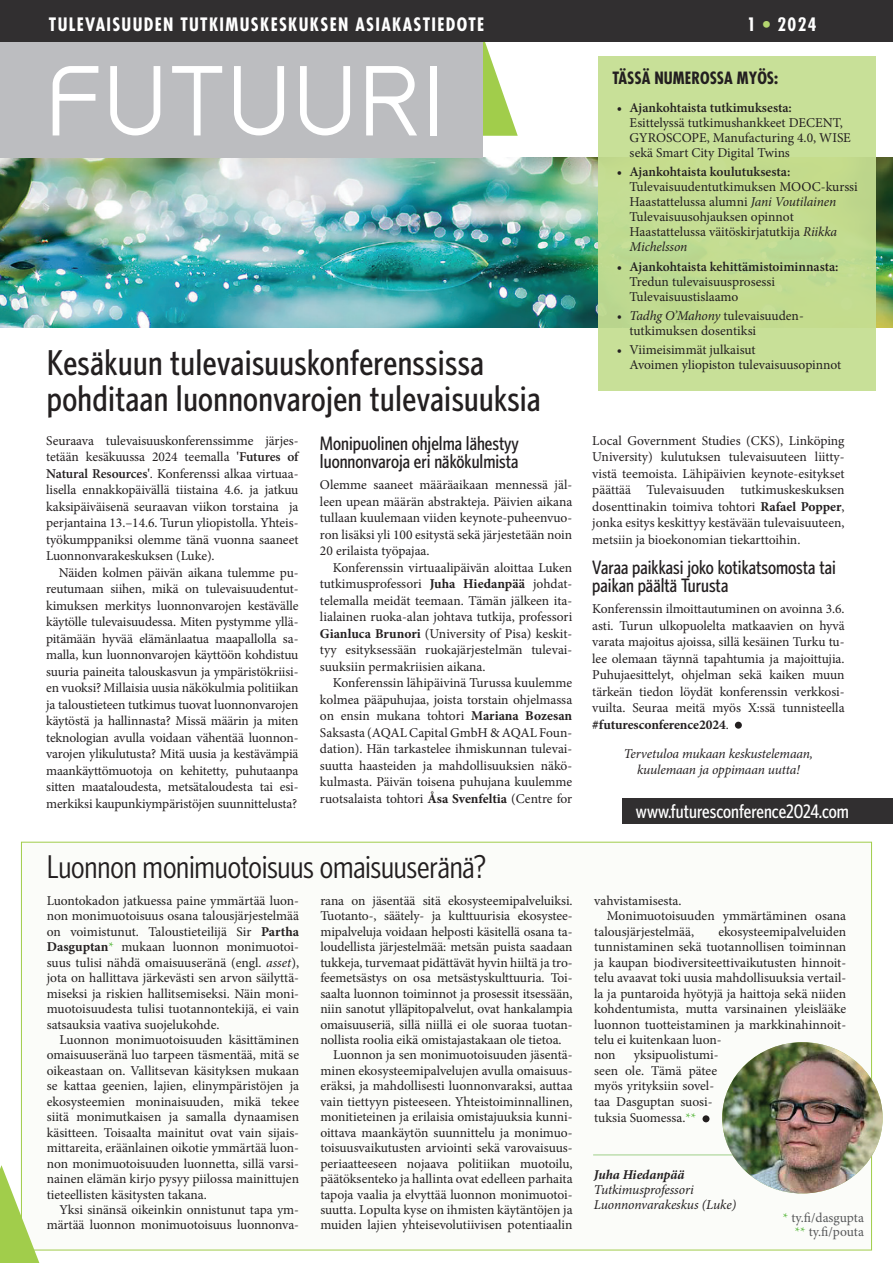
<style>
.page{position:relative;width:893px;height:1263px;background:#fff}
.page>*{position:absolute;margin:0;border:0;box-sizing:border-box;transform-origin:0 0}
.t1{font:112.5px "Alcefun";letter-spacing:.05em;color:#fff}
.Otsikko{font:500 36px/36px "Whitney Condensed";letter-spacing:.01em;color:#231f20}
.otsikko{font:33px "Whitney Condensed";letter-spacing:-.005em;color:#231f20}
.Väliotsikko{font:500 19.5px/18px "Whitney Condensed";color:#231f20}
.Väliotsikko-2{font:500 19.5px "Whitney Condensed";color:#fff}
.t2{font:700 condensed 18px "Futura Std";letter-spacing:.075em;color:#fff}
.Väliotsikko-3{font:700 condensed 16.5px "Futura Std";color:#231f20}
.Leipäteksti_sisennetty{font:13.5px/15.5px "Minion Pro";letter-spacing:-.005em;color:#231f20;text-align:justify}
.Leipäteksti_ei_sisennetty{font:13.5px/16.5px "Minion Pro";letter-spacing:-.005em;color:#231f20;text-align:justify}
.Leipäteksti_ei_sisennetty-2{font:italic 13.5px/15px "Minion Pro";letter-spacing:-.01em;color:#231f20;text-align:center}
.Leipäteksti_ei_sisennetty-3{font:13.5px/13.5px "Minion Pro";color:#57585a;text-align:right}
.s1{font-weight:700}
.s2{font-weight:600}
.s3{color:#60bb46}
.s4{font-style:italic}
.s5{color:#b4d56f}
</style>
<div class="page">
<div style="left:21px;top:842px;width:851px;height:408px;background:#fbfcf9;border:1px solid #a1cd4b"></div>
<img style="left:0;top:157px;width:893px;height:171px">
<div style="left:623px;top:798px;width:270px;height:26px;background:#312f30"></div>
<svg style="left:0;top:1165px;width:39px;height:98px"></svg>
<svg style="left:482px;top:41px;width:36px;height:95px"></svg>
<div style="left:0;top:41px;width:482px;height:116px;background:#bcbdc0"></div>
<div style="left:0;top:0;width:893px;height:41px;background:#312f30"></div>
<div style="left:599px;top:57px;width:277px;height:334px;background:#c5de92"></div>
<hr style="left:593px;top:1154px;width:177px;height:1px;background:#9fd08a">
<div style="left:735px;top:722px;width:7px;height:7px;background:#231f20;border-radius:50%"></div>
<img style="left:722px;top:1042px;width:161px;height:151px">
<div style="left:702px;top:1115px;width:7px;height:7px;background:#231f20;border-radius:50%"></div>
<p class="t2" style="left:49px;top:13px;width:437px">TULEVAISUUDEN TUTKIMUSKESKUKSEN ASIAKASTIEDOTE</p>
<p class="t1" style="left:49px;top:37px;width:392px">FUTUURI</p>
<h1 class="Otsikko" style="left:47px;top:344px;width:496px">Kesäkuun tulevaisuuskonferenssissa pohditaan luonnonvarojen tulevaisuuksia</h1>
<h2 class="Väliotsikko" style="left:320px;top:434px;width:200px">Monipuolinen ohjelma lähestyy luonnonvaroja eri näkökulmista</h2>
<p class="Leipäteksti_ei_sisennetty" style="left:320px;top:477px;width:254px">Olemme saaneet määräaikaan mennessä jäl&shy;leen upean määrän abstrakteja. Päivien aikana tullaan kuulemaan viiden keynote-puheenvuo&shy;ron lisäksi yli 100 esitystä sekä järjestetään noin 20 erilaista työpajaa.</p>
<p class="Leipäteksti_sisennetty" style="left:320px;top:559px;width:254px;line-height:16.5px;text-indent:13px">Konferenssin virtuaalipäivän aloittaa Luken tutkimusprofessori <span class="s1">Juha Hiedanpää</span> johdat&shy;telemalla meidät teemaan. Tämän jälkeen ita&shy;lialainen ruoka-alan johtava tutkija, professori <span class="s1">Gianluca Brunori</span> (University of Pisa) keskit&shy;tyy esityksessään ruokajärjestelmän tulevai&shy;suuksiin permakriisien aikana.</p>
<p class="Leipäteksti_sisennetty" style="left:320px;top:675px;width:254px;line-height:16.5px;text-indent:13px">Konferenssin lähipäivinä Turussa kuulemme kolmea pääpuhujaa, joista torstain ohjelmassa on ensin mukana tohtori <span class="s1">Mariana Bozesan </span>Saksasta (AQAL Capital GmbH &amp; AQAL Foun&shy;dation). Hän tarkastelee ihmiskunnan tulevai&shy;suutta haasteiden ja mahdollisuuksien näkö&shy;kulmasta. Päivän toisena puhujana kuulemme ruotsalaista tohtori <span class="s1">Åsa Svenfeltia</span> (Centre for</p>
<p class="Leipäteksti_ei_sisennetty" style="left:46px;top:432px;width:254px">Seuraava tulevaisuuskonferenssimme järjes&shy;tetään kesäkuussa 2024 teemalla <span class="s2">'Futures of Natural Resources'</span>. Konferenssi alkaa virtuaa&shy;lisella ennakkopäivällä tiistaina 4.6. ja jatkuu kaksipäiväisenä seuraavan viikon torstaina ja perjantaina 13.–14.6. Turun yliopistolla. Yhteis&shy;työkumppaniksi olemme tänä vuonna saaneet Luonnonvarakeskuksen (Luke).</p>
<p class="Leipäteksti_sisennetty" style="left:46px;top:564px;width:254px;line-height:16.5px;text-indent:13px">Näiden kolmen päivän aikana tulemme pu&shy;reutumaan siihen, mikä on tulevaisuudentut&shy;kimuksen merkitys luonnonvarojen kestävälle käytölle tulevaisuudessa. Miten pystymme yllä&shy;pitämään hyvää elämänlaatua maapallolla sa&shy;malla, kun luonnonvarojen käyttöön kohdistuu suuria paineita talouskasvun ja ympäristökriisi&shy;en vuoksi? Millaisia uusia näkökulmia politiikan ja taloustieteen tutkimus tuovat luonnonvarojen käytöstä ja hallinnasta? Missä määrin ja miten teknologian avulla voidaan vähentää luonnon&shy;varojen ylikulutusta? Mitä uusia ja kestävämpiä maankäyttömuotoja on kehitetty, puhutaanpa sitten maataloudesta, metsätaloudesta tai esi&shy;merkiksi kaupunkiympäristöjen suunnittelusta?</p>
<h3 class="otsikko" style="left:47px;top:847px;width:441px">Luonnon monimuotoisuus omaisuuseränä?</h3>
<p class="Leipäteksti_sisennetty" style="left:320px;top:893px;width:254px">rana on jäsentää sitä ekosysteemipalveluiksi.<br>Tuotanto-, säätely- ja kulttuurisia ekosystee&shy;mipalveluja voidaan helposti käsitellä osana ta&shy;loudellista järjestelmää: metsän puista saadaan tukkeja, turvemaat pidättävät hyvin hiiltä ja tro&shy;feemetsästys on osa metsästyskulttuuria. Toi&shy;saalta luonnon toiminnot ja prosessit itsessään, niin sanotut ylläpitopalvelut, ovat hankalampia omaisuuseriä, sillä niillä ei ole suoraa tuotan&shy;nollista roolia eikä omistajastakaan ole tietoa.</p>
<p class="Leipäteksti_sisennetty" style="left:320px;top:1047px;width:254px;text-indent:13px">Luonnon ja sen monimuotoisuuden jäsentä&shy;minen ekosysteemipalvelujen avulla omaisuus&shy;eräksi, ja mahdollisesti luonnonvaraksi, auttaa vain tiettyyn pisteeseen. Yhteistoiminnallinen, monitieteinen ja erilaisia omistajuuksia kunni&shy;oittava maankäytön suunnittelu ja monimuo&shy;toisuusvaikutusten arviointi sekä varovaisuus&shy;periaatteeseen nojaava politiikan muotoilu, päätöksenteko ja hallinta ovat edelleen parhaita tapoja vaalia ja elvyttää luonnon monimuotoi&shy;suutta. Lopulta kyse on ihmisten käytäntöjen ja muiden lajien yhteisevolutiivisen potentiaalin</p>
<p class="Leipäteksti_sisennetty" style="left:47px;top:893px;width:254px">Luontokadon jatkuessa paine ymmärtää luon&shy;non monimuotoisuus osana talousjärjestelmää on voimistunut. Taloustieteilijä Sir <span class="s1">Partha Dasguptan</span><span class="s3">*</span> mukaan luonnon monimuotoi&shy;suus tulisi nähdä omaisuuseränä (engl. <span class="s4">asset</span>), jota on hallittava järkevästi sen arvon säilyttä&shy;miseksi ja riskien hallitsemiseksi. Näin moni&shy;muotoisuudesta tulisi tuotannontekijä, ei vain satsauksia vaativa suojelukohde.</p>
<p class="Leipäteksti_sisennetty" style="left:47px;top:1032px;width:254px;text-indent:13px">Luonnon monimuotoisuuden käsittäminen omaisuuseränä luo tarpeen täsmentää, mitä se oikeastaan on. Vallitsevan käsityksen mukaan se kattaa geenien, lajien, elinympäristöjen ja ekosysteemien moninaisuuden, mikä tekee siitä monimutkaisen ja samalla dynaamisen käsitteen. Toisaalta mainitut ovat vain sijais&shy;mittareita, eräänlainen oikotie ymmärtää luon&shy;non monimuotoisuuden luonnetta, sillä varsi&shy;nainen elämän kirjo pysyy piilossa mainittujen tieteellisten käsitysten takana.</p>
<p class="Leipäteksti_sisennetty" style="left:47px;top:1202px;width:254px;text-align:right">Yksi sinänsä oikeinkin onnistunut tapa ym&shy;märtää luonnon monimuotoisuus luonnonva-</p>
<p class="t2" style="left:747px;top:13px;width:71px">1 <span class="s5">•</span> 2024</p>
<h2 class="Väliotsikko-3" style="left:613px;top:68px;width:167px">TÄSSÄ NUMEROSSA MYÖS:</h2>
<p class="Leipäteksti_sisennetty" style="left:630px;top:100px;width:223px;line-height:15px;text-align:left;text-indent:-13px"><span class="s2">• Ajankohtaista tutkimuksesta:<br></span>Esittelyssä tutkimushankkeet DECENT, GYROSCOPE, Manufacturing 4.0, WISE sekä Smart City Digital Twins</p>
<p class="Leipäteksti_sisennetty" style="left:630px;top:165px;width:230px;line-height:15px;text-align:left;text-indent:-13px"><span class="s2">• Ajankohtaista koulutuksesta:<br></span>Tulevaisuudentutkimuksen MOOC-kurssi Haastattelussa alumni <span class="s4">Jani Voutilainen </span>Tulevaisuusohjauksen opinnot Haastattelussa väitöskirjatutkija <span class="s4">Riikka Michelsson</span></p>
<p class="Leipäteksti_sisennetty" style="left:630px;top:259px;width:210px;line-height:15px;text-align:left;text-indent:-13px"><span class="s2">• Ajankohtaista kehittämistoiminnasta:<br></span>Tredun tulevaisuusprosessi<br>Tulevaisuustislaamo</p>
<p class="Leipäteksti_sisennetty" style="left:630px;top:308px;width:176px;line-height:15px;text-indent:-13px"><span class="s4">• Tadhg O’Mahony</span> tulevaisuuden&shy;tutkimuksen dosentiksi</p>
<p class="Leipäteksti_sisennetty" style="left:630px;top:342px;width:213px;line-height:15px;text-indent:-13px">• Viimeisimmät julkaisut<br>Avoimen yliopiston tulevaisuusopinnot</p>
<p class="Leipäteksti_sisennetty" style="left:592px;top:432px;width:254px;line-height:16.5px">Local Government Studies (CKS), Linköping University) kulutuksen tulevaisuuteen liitty&shy;vistä teemoista. Lähipäivien keynote-esitykset päättää Tulevaisuuden tutkimuskeskuksen dosenttinakin toimiva tohtori <span class="s1">Rafael Popper</span>, jonka esitys keskittyy kestävään tulevaisuuteen, metsiin ja bioekonomian tiekarttoihin.</p>
<h2 class="Väliotsikko" style="left:592px;top:558px;width:245px">Varaa paikkasi joko kotikatsomosta tai paikan päältä Turusta</h2>
<p class="Leipäteksti_ei_sisennetty" style="left:592px;top:601px;width:254px">Konferenssin ilmoittautuminen on avoinna 3.6. asti. Turun ulkopuolelta matkaavien on hyvä varata majoitus ajoissa, sillä kesäinen Turku tu&shy;lee olemaan täynnä tapahtumia ja majoittujia.<br>Puhujaesittelyt, ohjelman sekä kaiken muun tärkeän tiedon löydät konferenssin verkkosi&shy;vuilta. Seuraa meitä myös X:ssä tunnisteella <span class="s1">#futuresconference2024</span>.</p>
<p class="Leipäteksti_ei_sisennetty-2" style="left:624px;top:745px;width:191px;line-height:16.5px">Tervetuloa mukaan keskustelemaan, kuulemaan ja oppimaan uutta!</p>
<h2 class="Väliotsikko-2" style="left:636px;top:799px;width:214px">www.futuresconference2024.com</h2>
<p class="Leipäteksti_sisennetty" style="left:594px;top:893px;width:89px">vahvistamisesta.</p>
<p class="Leipäteksti_sisennetty" style="left:594px;top:908px;width:254px;text-indent:13px">Monimuotoisuuden ymmärtäminen osana talousjärjestelmää,</p>
<p class="Leipäteksti_sisennetty" style="left:594px;top:924px;width:254px;text-align:left;text-indent:124px">ekosysteemipalveluiden tunnistaminen sekä tuotannollisen toiminnan ja kaupan biodiversiteettivaikutusten hinnoit&shy;telu avaavat toki uusia mahdollisuuksia vertail&shy;la ja puntaroida hyötyjä ja haittoja sekä niiden kohdentumista, mutta varsinainen yleislääke luonnon tuotteistaminen ja markkinahinnoit&shy;telu ei kuitenkaan luon-<br>non</p>
<p class="Leipäteksti_sisennetty" style="left:594px;top:1047px;width:126px;text-align:left;text-indent:40px">yksipuolistumi&shy;seen ole. Tämä pätee myös yrityksiin sovel&shy;taa Dasguptan suosi&shy;tuksia Suomessa.<span class="s3">**</span></p>
<p class="Leipäteksti_ei_sisennetty-2" style="left:594px;top:1167px;width:144px;text-align:left"><span class="s1">Juha Hiedanpää<br></span>Tutkimusprofessori<br>Luonnonvarakeskus (Luke)</p>
<p class="Leipäteksti_ei_sisennetty-3" style="left:783px;top:1211px;width:83px"><span class="s3">*</span> ty.fi/dasgupta <span class="s3">**</span> ty.fi/pouta</p>
</div>
